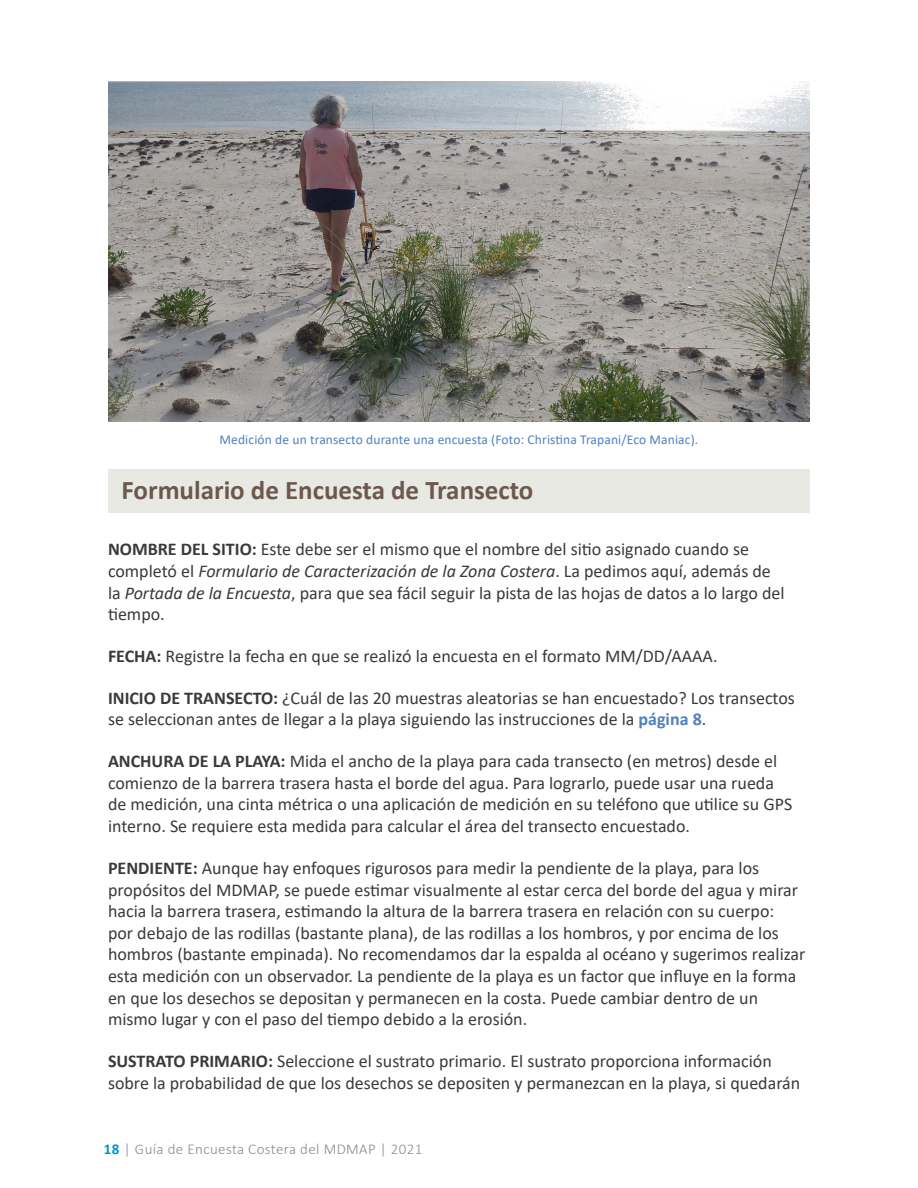
<style>
.page{position:relative;width:918px;height:1188px;background:#fff}
.page>*{position:absolute;margin:0;border:0;box-sizing:border-box;transform-origin:0 0}
.Form_subtitle{font:700 27px "Calibri";color:#6c594e}
.t1{font:18px/21.6px "Calibri";color:#3a3a3a}
.t2{font:300 15px "Calibri";letter-spacing:.025em;color:#8a8a8a}
.image_caption{font:13.5px "Calibri";letter-spacing:.01em;color:#4f81bd}
.s1{font-weight:700}
.s2{font-style:italic}
.s3{font-weight:700;color:#4f81bd}
.s4{font-weight:700;color:#0093d0}
</style>
<div class="page">
<img style="left:108px;top:81px;width:702px;height:340px">
<div style="left:108px;top:470px;width:702px;height:43px;background:#e9e9e3"></div>
<p class="image_caption" style="left:220px;top:430px;width:480px">Medición de un transecto durante una encuesta (Foto: Christina Trapani/Eco Maniac).</p>
<p class="Form_subtitle" style="left:122px;top:471px;width:413px">Formulario de Encuesta de Transecto</p>
<p class="t1" style="left:108px;top:538px;width:678px"><span class="s1">NOMBRE DEL SITIO:</span> Este debe ser el mismo que el nombre del sitio asignado cuando se completó el <span class="s2">Formulario de Caracterización de la Zona Costera</span>. La pedimos aquí, además de la <span class="s2">Portada de la Encuesta</span>, para que sea fácil seguir la pista de las hojas de datos a lo largo del tiempo.</p>
<p class="t1" style="left:108px;top:645px;width:611px"><span class="s1">FECHA:</span> Registre la fecha en que se realizó la encuesta en el formato MM/DD/AAAA.</p>
<p class="t1" style="left:108px;top:687px;width:689px"><span class="s1">INICIO DE TRANSECTO:</span> ¿Cuál de las 20 muestras aleatorias se han encuestado? Los transectos se seleccionan antes de llegar a la playa siguiendo las instrucciones de la <span class="s3">página 8</span>.</p>
<p class="t1" style="left:108px;top:750px;width:686px"><span class="s1">ANCHURA DE LA PLAYA:</span> Mida el ancho de la playa para cada transecto (en metros) desde el comienzo de la barrera trasera hasta el borde del agua. Para lograrlo, puede usar una rueda de medición, una cinta métrica o una aplicación de medición en su teléfono que utilice su GPS interno. Se requiere esta medida para calcular el área del transecto encuestado.</p>
<p class="t1" style="left:108px;top:857px;width:699px"><span class="s1">PENDIENTE:</span> Aunque hay enfoques rigurosos para medir la pendiente de la playa, para los propósitos del MDMAP, se puede estimar visualmente al estar cerca del borde del agua y mirar hacia la barrera trasera, estimando la altura de la barrera trasera en relación con su cuerpo:<br>por debajo de las rodillas (bastante plana), de las rodillas a los hombros, y por encima de los hombros (bastante empinada). No recomendamos dar la espalda al océano y sugerimos realizar esta medición con un observador. La pendiente de la playa es un factor que influye en la forma en que los desechos se depositan y permanecen en la costa. Puede cambiar dentro de un mismo lugar y con el paso del tiempo debido a la erosión.</p>
<p class="t1" style="left:108px;top:1050px;width:694px"><span class="s1">SUSTRATO PRIMARIO:</span> Seleccione el sustrato primario. El sustrato proporciona información sobre la probabilidad de que los desechos se depositen y permanezcan en la playa, si quedarán</p>
<p class="t2" style="left:104px;top:1140px;width:320px"><span class="s4">18</span> | Guía de Encuesta Costera del MDMAP | 2021</p>
</div>
